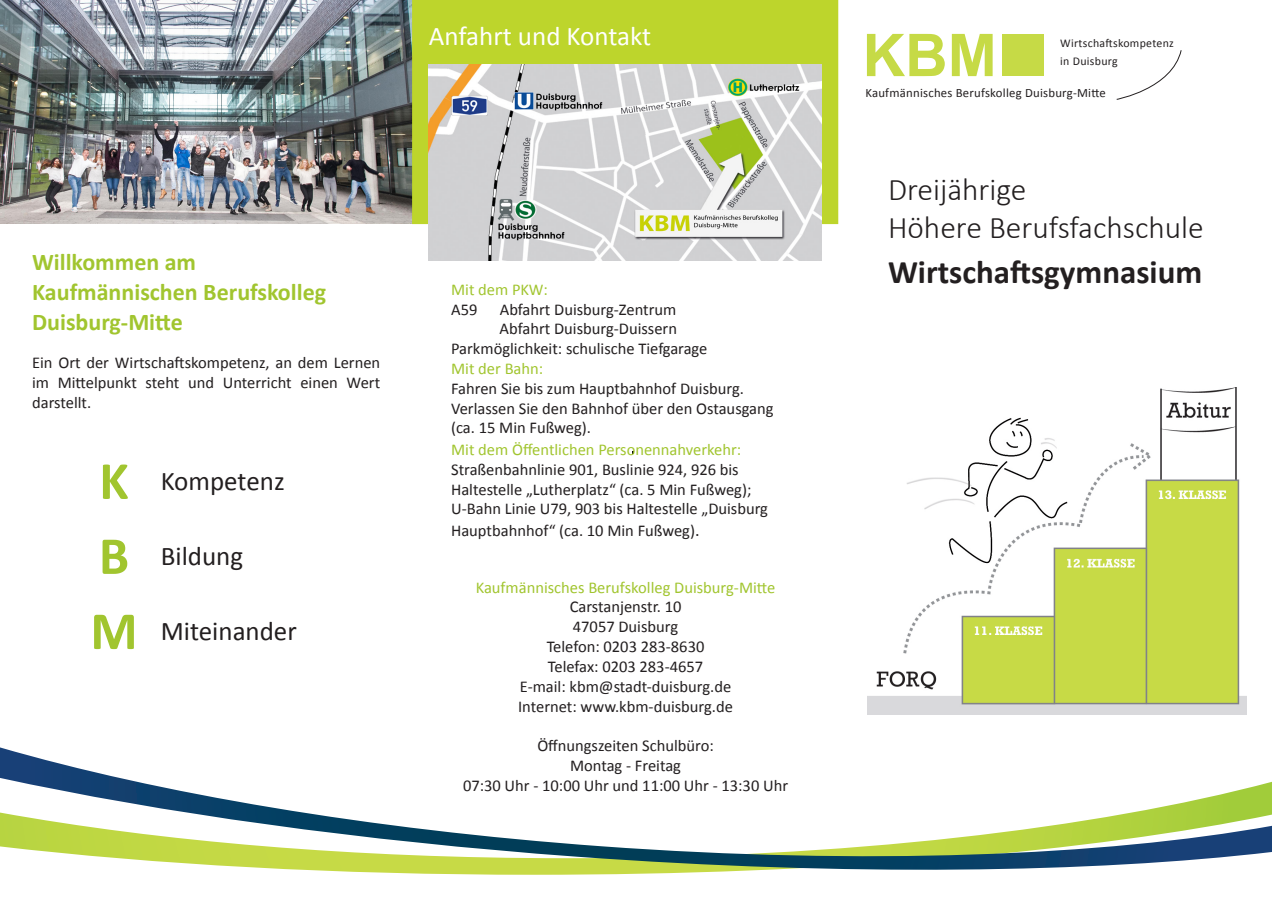
<style>
.page{position:relative;width:1272px;height:902px;background:#fff}
.page>*{position:absolute;margin:0;border:0;box-sizing:border-box;transform-origin:0 0}
.t1{font:700 58.95px "Arial";color:#c6da46}
.t2{font:700 54px "Calibri";color:#a1c52f}
.t3{font:700 33px "Calibri";color:#231f20}
.t4{font:300 31.5px/37.5px "Calibri";color:#231f20}
.t5{font:27px "Calibri";color:#231f20}
.t6{font:27px "Calibri";color:#fff}
.t7{font:700 24px/30px "Calibri";color:#a1c52f}
.t8{font:16.5px/19.8px "Calibri";color:#231f20}
.t9{font:16.5px "Calibri";color:#a1c52f}
.t10{font:12.75px "Calibri";letter-spacing:.02em;color:#231f20}
.t11{font:11.85px "Calibri";letter-spacing:.025em;color:#231f20}
.s1{font-size:18px}
</style>
<div class="page">
<img style="left:0;top:0;width:412px;height:223px">
<div style="left:412px;top:0;width:426px;height:224px;background:#bdd52c"></div>
<img style="left:429px;top:64px;width:392px;height:196px">
<svg style="left:0;top:747px;width:1271px;height:128px"></svg>
<div style="left:1001px;top:34px;width:42px;height:42px;background:#c6da46"></div>
<svg style="left:1116px;top:50px;width:65px;height:50px"></svg>
<img style="left:867px;top:387px;width:379px;height:327px">
<p class="t6" style="left:429px;top:19px;width:224px">Anfahrt und Kontakt</p>
<p class="t7" style="left:32px;top:247px;width:295px">Willkommen am<br>Kaufmännischen Berufskolleg<br>Duisburg-Mitte</p>
<p class="t8" style="left:32px;top:352px;width:349px;text-align:justify">Ein Ort der Wirtschaftskompetenz, an dem Lernen im Mittelpunkt steht und Unterricht einen Wert darstellt.</p>
<p class="t2" style="left:99px;top:446px;width:31px">K</p>
<p class="t2" style="left:99px;top:521px;width:32px">B</p>
<p class="t2" style="left:90px;top:596px;width:49px">M</p>
<p class="t5" style="left:161px;top:464px;width:125px">Kompetenz</p>
<p class="t5" style="left:161px;top:539px;width:84px">Bildung</p>
<p class="t5" style="left:161px;top:614px;width:137px">Miteinander</p>
<p class="t9" style="left:451px;top:279px;width:98px">Mit dem PKW:</p>
<p class="t8" style="left:451px;top:299px;width:28px">A59</p>
<p class="t8" style="left:500px;top:299px;width:178px">Abfahrt Duisburg-Zentrum</p>
<p class="t8" style="left:499px;top:319px;width:179px">Abfahrt Duisburg-Duissern</p>
<p class="t8" style="left:451px;top:339px;width:258px">Parkmöglichkeit: schulische Tiefgarage</p>
<p class="t9" style="left:451px;top:358px;width:94px">Mit der Bahn:</p>
<p class="t8" style="left:451px;top:378px;width:324px">Fahren Sie bis zum Hauptbahnhof Duisburg.<br>Verlassen Sie den Bahnhof über den Ostausgang (ca. 15 Min Fußweg).</p>
<p class="t9" style="left:451px;top:439px;width:292px">Mit dem Öffentlichen Personennahverkehr:</p>
<p class="t8" style="left:451px;top:459px;width:302px">Straßenbahnlinie 901, Buslinie 924, 926 bis<br>Haltestelle „Lutherplatz“ (ca. 5 Min Fußweg);</p>
<p class="t8" style="left:451px;top:498px;width:318px;line-height:21.6px">U-Bahn Linie U79, 903 bis Haltestelle „Duisburg<br>Hauptbahnhof“ (ca. 10 Min Fußweg)<span class="s1">.</span></p>
<p class="t9" style="left:475px;top:576px;width:301px">Kaufmännisches Berufskolleg Duisburg-Mitte</p>
<p class="t8" style="left:569px;top:597px;width:113px">Carstanjenstr. 10</p>
<p class="t8" style="left:573px;top:617px;width:107px">47057 Duisburg</p>
<p class="t8" style="left:546px;top:636px;width:159px">Telefon: 0203 283-8630</p>
<p class="t8" style="left:548px;top:656px;width:157px">Telefax: 0203 283-4657</p>
<p class="t8" style="left:520px;top:676px;width:213px">E-mail: kbm@stadt-duisburg.de</p>
<p class="t8" style="left:518px;top:696px;width:216px">Internet: www.kbm-duisburg.de</p>
<p class="t8" style="left:537px;top:735px;width:178px">Öffnungszeiten Schulbüro:</p>
<p class="t8" style="left:570px;top:755px;width:112px">Montag - Freitag</p>
<p class="t8" style="left:463px;top:775px;width:326px">07:30 Uhr - 10:00 Uhr und 11:00 Uhr - 13:30 Uhr</p>
<p class="t1" style="left:862px;top:16px;width:136px">KBM</p>
<p class="t11" style="left:1060px;top:36px;width:115px">Wirtschaftskompetenz</p>
<p class="t11" style="left:1060px;top:53px;width:59px">in Duisburg</p>
<p class="t10" style="left:865px;top:85px;width:242px">Kaufmännisches Berufskolleg Duisburg-Mitte</p>
<p class="t4" style="left:888px;top:169px;width:317px">Dreijährige<br>Höhere Berufsfachschule</p>
<p class="t3" style="left:888px;top:251px;width:316px">Wirtschaftsgymnasium</p>
</div>
